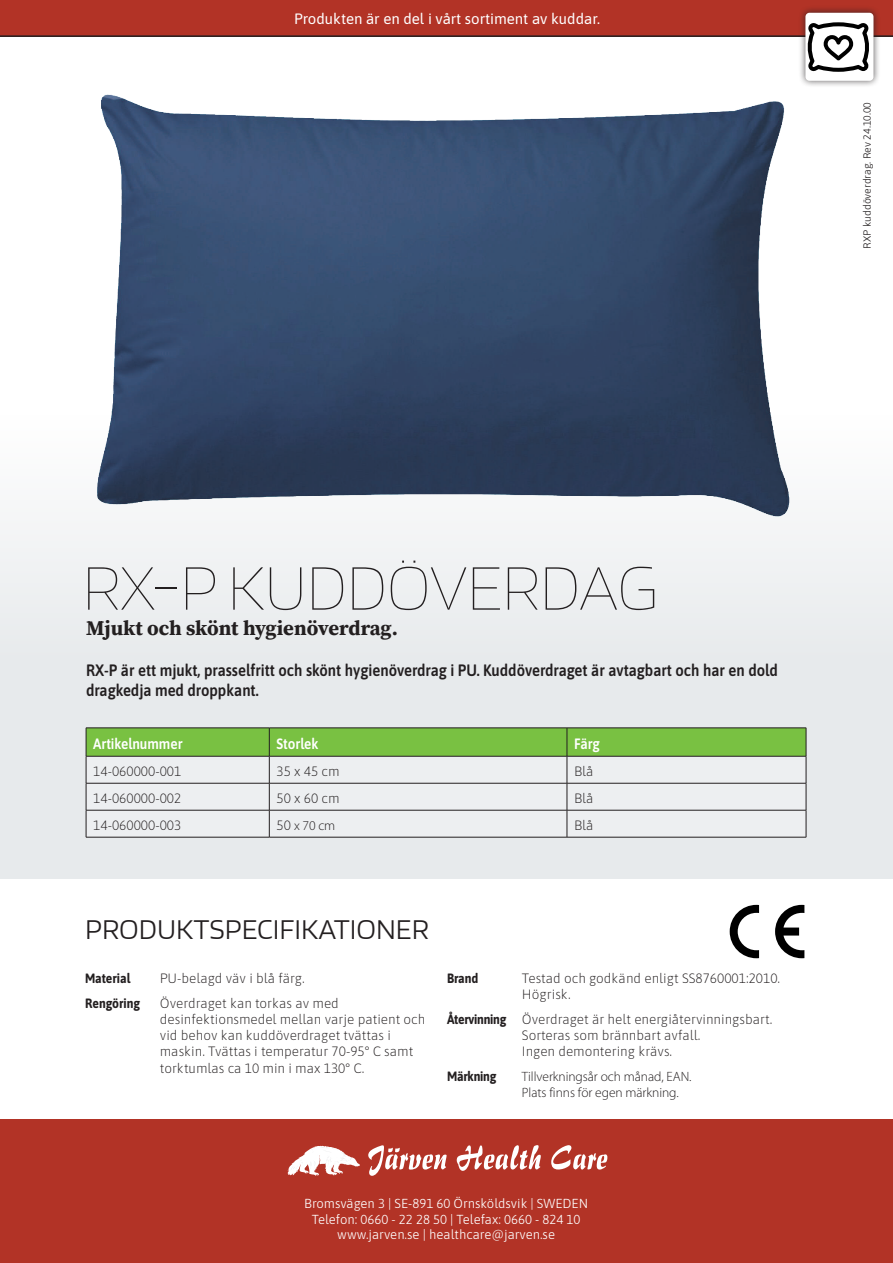
<style>
.page{position:relative;width:893px;height:1263px;background:#fff}
.page>*{position:absolute;margin:0;border:0;box-sizing:border-box;transform-origin:0 0}
.t1{font:100 67.5px "Blinker";letter-spacing:-.02em;color:#231f20}
.t2{font:200 30px "Blinker";color:#231f20}
.t3{font:20.55px "Source Serif 4 Roman";letter-spacing:-.005em;color:#231f20}
.t4{font:16.5px/19.8px "Asap";color:#231f20;scale:.9 1}
.t5{font:15px "Asap";color:#fff}
.t6{font:15px "Asap";color:#fff;scale:.9 1}
.t7{font:13.5px/16.2px "Asap";color:#231f20}
.t8{font:13.5px/16.2px "Asap";color:#231f20;scale:.9 1}
.t9{font:300 13.5px/16.2px "Myriad Pro";letter-spacing:-.005em;color:#231f20}
.t10{font:13.5px "Asap";letter-spacing:-.02em;color:#231f20;scale:.9 1}
.t11{font:13.05px "Asap";color:#fff}
.t12{font:10.35px "Asap";color:#231f20}
.s1{font-family:"Asap";font-weight:400}
</style>
<div class="page">
<svg style="left:0;top:520px;width:893px;height:359px;fill:#e7eaec"></svg>
<div style="left:0;top:0;width:893px;height:36px;background:#b23326"></div>
<hr style="left:0;top:35px;width:893px;height:2px;background:#231f20">
<div style="left:798px;top:5px;width:83px;height:83px;background:#231f20;opacity:.75"></div>
<div style="left:805px;top:13px;width:68px;height:68px;background:#fff;border-radius:4px"></div>
<svg style="left:807px;top:22px;width:62px;height:49px"></svg>
<img style="left:87px;top:85px;width:721px;height:440px">
<hr style="left:86px;top:837px;width:183px;height:1px;background:#231f20">
<svg style="left:86px;top:728px;width:721px;height:109px;background:#c8dbbd"></svg>
<hr style="left:269px;top:837px;width:298px;height:1px;background:#231f20">
<hr style="left:567px;top:837px;width:239px;height:1px;background:#231f20">
<div style="left:0;top:1120px;width:893px;height:143px;background:#b23326"></div>
<svg style="left:730px;top:905px;width:29px;height:53px"></svg>
<svg style="left:775px;top:905px;width:29px;height:53px"></svg>
<svg style="left:288px;top:1146px;width:72px;height:30px"></svg>
<svg style="left:368px;top:1145px;width:79px;height:31px"></svg>
<svg style="left:457px;top:1145px;width:84px;height:26px"></svg>
<svg style="left:551px;top:1145px;width:56px;height:24px"></svg>
<p class="t5" style="left:294px;top:9px;width:307px">Produkten är en del i vårt sortiment av kuddar.</p>
<p class="t12" style="left:860px;top:248px;width:148px;rotate:-90deg">RXP kuddöverdrag. Rev 24.10.00</p>
<p class="t1" style="left:82px;top:554px;width:578px">RX-P KUDDÖVERDAG</p>
<p class="t3" style="left:86px;top:614px;width:313px">Mjukt och skönt hygienöverdrag.</p>
<p class="t4" style="left:86px;top:659px;width:770px">RX-P är ett mjukt, prasselfritt och skönt hygienöverdrag i PU. Kuddöverdraget är avtagbart och har en dold dragkedja med droppkant.</p>
<p class="t6" style="left:93px;top:733px;width:101px">Artikelnummer</p>
<p class="t6" style="left:276px;top:733px;width:48px">Storlek</p>
<p class="t6" style="left:574px;top:733px;width:30px">Färg</p>
<p class="t7" style="left:93px;top:762px;width:90px">14-060000-001</p>
<p class="t7" style="left:276px;top:762px;width:65px">35 x 45 cm</p>
<p class="t7" style="left:574px;top:762px;width:21px">Blå</p>
<p class="t7" style="left:93px;top:789px;width:90px">14-060000-002</p>
<p class="t7" style="left:276px;top:789px;width:65px">50 x 60 cm</p>
<p class="t7" style="left:574px;top:789px;width:21px">Blå</p>
<p class="t7" style="left:93px;top:816px;width:90px">14-060000-003</p>
<p class="t9" style="left:276px;top:817px;width:60px"><span class="s1">50</span> x 70 cm</p>
<p class="t7" style="left:574px;top:816px;width:21px">Blå</p>
<p class="t2" style="left:85px;top:914px;width:346px">PRODUKTSPECIFIKATIONER</p>
<p class="t8" style="left:85px;top:969px;width:52px">Material</p>
<p class="t7" style="left:160px;top:969px;width:146px">PU-belagd väv i blå färg.</p>
<p class="t8" style="left:85px;top:994px;width:63px">Rengöring</p>
<p class="t7" style="left:160px;top:994px;width:267px">Överdraget kan torkas av med desinfektionsmedel mellan varje patient och vid behov kan kuddöverdraget tvättas i maskin. Tvättas i temperatur 70-95° C samt torktumlas ca 10 min i max 130° C.</p>
<p class="t8" style="left:447px;top:969px;width:36px">Brand</p>
<p class="t7" style="left:522px;top:969px;width:260px">Testad och godkänd enligt SS8760001:2010.<br>Högrisk.</p>
<p class="t8" style="left:522px;top:1010px;width:280px;text-indent:-75px">Återvinning Överdraget är helt energiåtervinningsbart.<br>Sorteras som brännbart avfall.<br>Ingen demontering krävs.</p>
<p class="t10" style="left:447px;top:1067px;width:56px">Märkning</p>
<p class="t9" style="left:522px;top:1068px;width:171px">Tillverkningsår och månad, EAN.<br>Plats finns för egen märkning.</p>
<p class="t11" style="left:304px;top:1194px;width:285px">Bromsvägen 3 | SE-891 60 Örnsköldsvik | SWEDEN</p>
<p class="t11" style="left:312px;top:1210px;width:270px">Telefon: 0660 - 22 28 50 | Telefax: 0660 - 824 10</p>
<p class="t11" style="left:337px;top:1226px;width:219px">www.jarven.se | healthcare@jarven.se</p>
</div>
